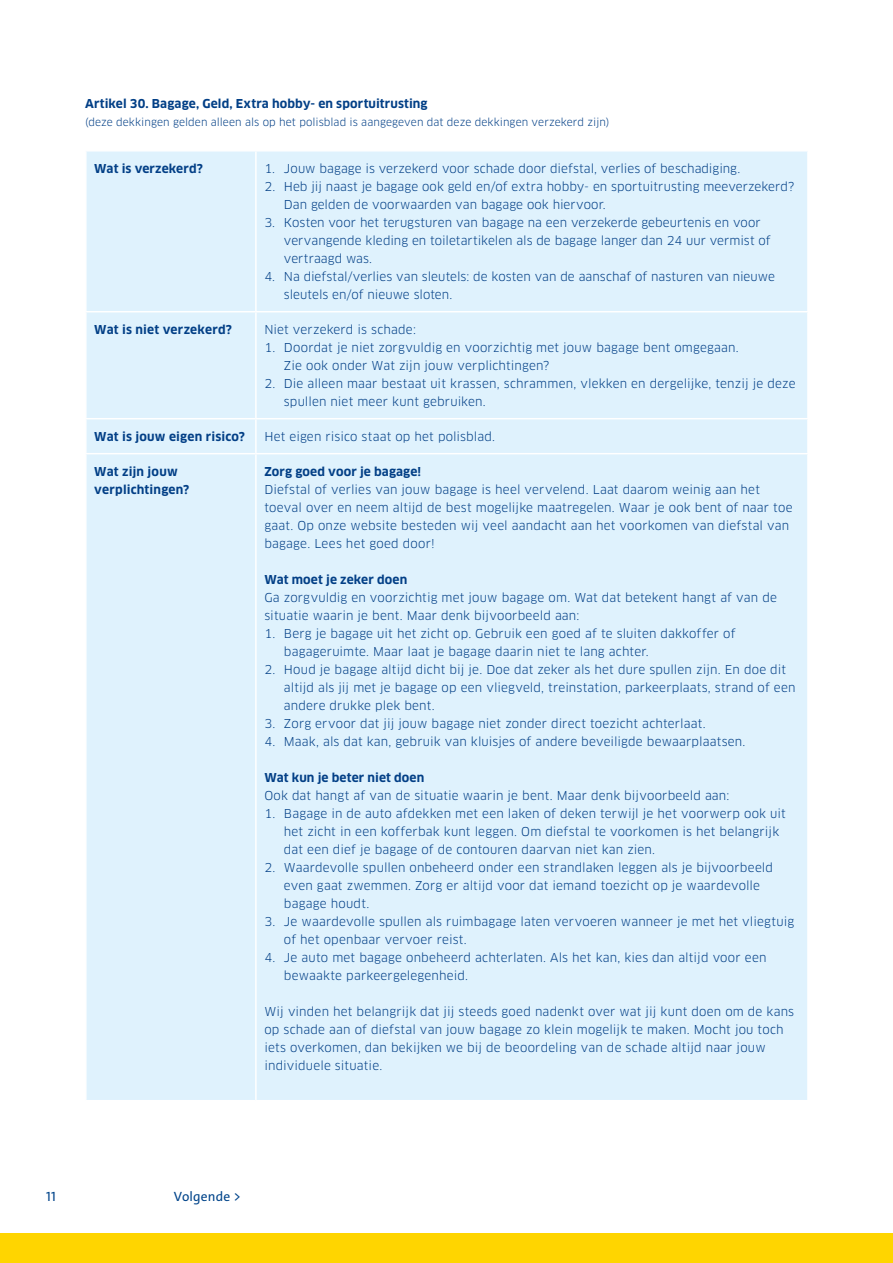
<style>
.page{position:relative;width:893px;height:1263px;background:#fff}
.page>*{position:absolute;margin:0;border:0;box-sizing:border-box;transform-origin:0 0}
.t1{font:13.5px "The Sans C4 s";letter-spacing:.01em;color:#00448a}
.t2{font:12px/18px "Clan Pro";letter-spacing:.01em;color:#023f86}
.t3{font:700 12px/18px "Clan Pro";letter-spacing:.01em;color:#023f86}
.t4{font:10.5px "Clan Pro";letter-spacing:.01em;color:#023f86}
</style>
<div class="page">
<div style="left:0;top:1233px;width:893px;height:30px;background:#ffd500"></div>
<div style="left:87px;top:152px;width:720px;height:948px;background:#dff2fd"></div>
<hr style="left:255px;top:151px;width:2px;height:160px;background:#fff">
<hr style="left:85px;top:311px;width:171px;height:1px;background:#fff">
<hr style="left:256px;top:311px;width:553px;height:1px;background:#fff">
<hr style="left:255px;top:312px;width:2px;height:106px;background:#fff">
<hr style="left:85px;top:418px;width:171px;height:1px;background:#fff">
<hr style="left:256px;top:418px;width:553px;height:1px;background:#fff">
<hr style="left:255px;top:419px;width:2px;height:34px;background:#fff">
<hr style="left:85px;top:453px;width:171px;height:1px;background:#fff">
<hr style="left:256px;top:453px;width:553px;height:1px;background:#fff">
<hr style="left:255px;top:454px;width:2px;height:646px;background:#fff">
<p class="t3" style="left:85px;top:95px;width:344px">Artikel 30. Bagage, Geld, Extra hobby- en sportuitrusting</p>
<p class="t4" style="left:85px;top:116px;width:526px">(deze dekkingen gelden alleen als op het polisblad is aangegeven dat deze dekkingen verzekerd zijn)</p>
<p class="t3" style="left:94px;top:160px;width:110px">Wat is verzekerd?</p>
<p class="t2" style="left:264px;top:160px;width:477px">1. Jouw bagage is verzekerd voor schade door diefstal, verlies of beschadiging.</p>
<p class="t2" style="left:284px;top:178px;width:512px;text-indent:-20px">2. Heb jij naast je bagage ook geld en/of extra hobby- en sportuitrusting meeverzekerd?<br>Dan gelden de voorwaarden van bagage ook hiervoor.</p>
<p class="t2" style="left:284px;top:214px;width:488px;text-indent:-20px">3. Kosten voor het terugsturen van bagage na een verzekerde gebeurtenis en voor vervangende kleding en toiletartikelen als de bagage langer dan 24 uur vermist of vertraagd was.</p>
<p class="t2" style="left:284px;top:268px;width:493px;text-indent:-20px">4. Na diefstal/verlies van sleutels: de kosten van de aanschaf of nasturen van nieuwe sleutels en/of nieuwe sloten.</p>
<p class="t3" style="left:94px;top:321px;width:139px">Wat is niet verzekerd?</p>
<p class="t2" style="left:264px;top:320px;width:153px">Niet verzekerd is schade:</p>
<p class="t2" style="left:284px;top:338px;width:456px;text-indent:-20px">1. Doordat je niet zorgvuldig en voorzichtig met jouw bagage bent omgegaan.<br>Zie ook onder Wat zijn jouw verplichtingen?</p>
<p class="t2" style="left:284px;top:374px;width:513px;text-indent:-20px">2. Die alleen maar bestaat uit krassen, schrammen, vlekken en dergelijke, tenzij je deze spullen niet meer kunt gebruiken.</p>
<p class="t3" style="left:94px;top:428px;width:152px">Wat is jouw eigen risico?</p>
<p class="t2" style="left:264px;top:427px;width:232px">Het eigen risico staat op het polisblad.</p>
<p class="t3" style="left:94px;top:463px;width:97px">Wat zijn jouw verplichtingen?</p>
<p class="t3" style="left:264px;top:463px;width:158px">Zorg goed voor je bagage!</p>
<p class="t2" style="left:264px;top:480px;width:530px">Diefstal of verlies van jouw bagage is heel vervelend. Laat daarom weinig aan het toeval over en neem altijd de best mogelijke maatregelen. Waar je ook bent of naar toe gaat. Op onze website besteden wij veel aandacht aan het voorkomen van diefstal van bagage. Lees het goed door!</p>
<p class="t3" style="left:264px;top:571px;width:144px">Wat moet je zeker doen</p>
<p class="t2" style="left:264px;top:588px;width:514px">Ga zorgvuldig en voorzichtig met jouw bagage om. Wat dat betekent hangt af van de situatie waarin je bent. Maar denk bijvoorbeeld aan:</p>
<p class="t2" style="left:284px;top:624px;width:453px;text-indent:-20px">1. Berg je bagage uit het zicht op. Gebruik een goed af te sluiten dakkoffer of bagageruimte. Maar laat je bagage daarin niet te lang achter.</p>
<p class="t2" style="left:284px;top:660px;width:513px;text-indent:-20px">2. Houd je bagage altijd dicht bij je. Doe dat zeker als het dure spullen zijn. En doe dit altijd als jij met je bagage op een vliegveld, treinstation, parkeerplaats, strand of een andere drukke plek bent.</p>
<p class="t2" style="left:264px;top:714px;width:443px">3. Zorg ervoor dat jij jouw bagage niet zonder direct toezicht achterlaat.</p>
<p class="t2" style="left:264px;top:732px;width:483px">4. Maak, als dat kan, gebruik van kluisjes of andere beveiligde bewaarplaatsen.</p>
<p class="t3" style="left:264px;top:769px;width:161px">Wat kun je beter niet doen</p>
<p class="t2" style="left:264px;top:786px;width:467px">Ook dat hangt af van de situatie waarin je bent. Maar denk bijvoorbeeld aan:</p>
<p class="t2" style="left:284px;top:804px;width:503px;text-indent:-20px">1. Bagage in de auto afdekken met een laken of deken terwijl je het voorwerp ook uit het zicht in een kofferbak kunt leggen. Om diefstal te voorkomen is het belangrijk dat een dief je bagage of de contouren daarvan niet kan zien.</p>
<p class="t2" style="left:284px;top:858px;width:491px;text-indent:-20px">2. Waardevolle spullen onbeheerd onder een strandlaken leggen als je bijvoorbeeld even gaat zwemmen. Zorg er altijd voor dat iemand toezicht op je waardevolle bagage houdt.</p>
<p class="t2" style="left:284px;top:912px;width:512px;text-indent:-20px">3. Je waardevolle spullen als ruimbagage laten vervoeren wanneer je met het vliegtuig of het openbaar vervoer reist.</p>
<p class="t2" style="left:284px;top:948px;width:484px;text-indent:-20px">4. Je auto met bagage onbeheerd achterlaten. Als het kan, kies dan altijd voor een bewaakte parkeergelegenheid.</p>
<p class="t2" style="left:264px;top:1002px;width:531px">Wij vinden het belangrijk dat jij steeds goed nadenkt over wat jij kunt doen om de kans op schade aan of diefstal van jouw bagage zo klein mogelijk te maken. Mocht jou toch iets overkomen, dan bekijken we bij de beoordeling van de schade altijd naar jouw individuele situatie.</p>
<p class="t1" style="left:46px;top:1187px;width:11px">11</p>
<p class="t1" style="left:174px;top:1187px;width:69px">Volgende &gt;</p>
</div>
